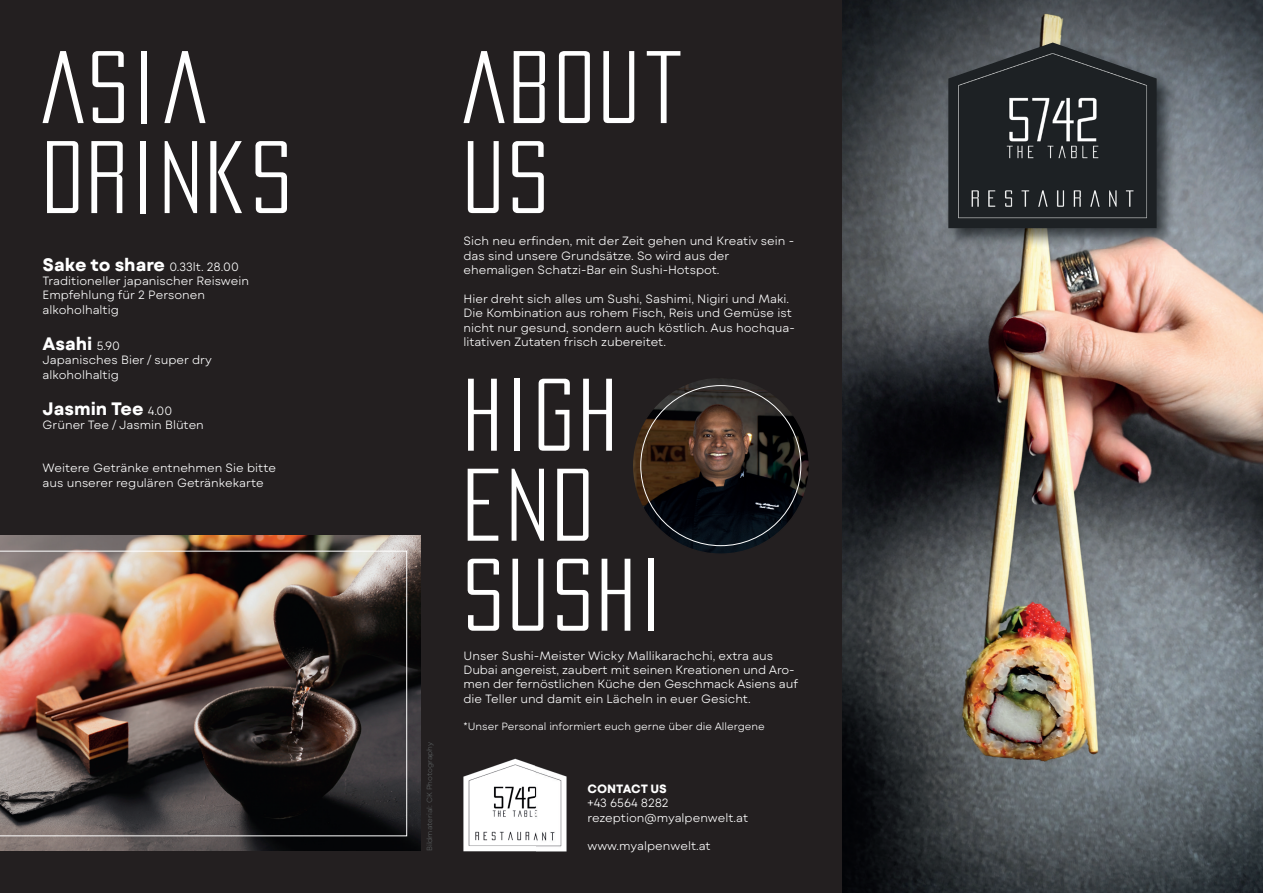
<style>
.page{position:relative;width:1263px;height:893px;background:#fff}
.page>*{position:absolute;margin:0;border:0;box-sizing:border-box;transform-origin:0 0}
.t1{font:condensed 90px/90px "Pacifica";letter-spacing:.05em;color:#fff}
.t2{font:18px "Mont Blanc Var";color:#fff}
.t3{font:12px/14.4px "Mont Blanc Var";color:#fff}
.t4{font:10.5px "Mont Blanc Var";color:#fff}
.t5{font:7.5px "Mont Blanc Var";color:#575b5c}
.s1{font-size:18px}
.s2{font-size:12px}
</style>
<div class="page">
<div style="left:0;top:0;width:842px;height:893px;background:#231f20"></div>
<img style="left:842px;top:0;width:421px;height:893px">
<img style="left:944px;top:39px;width:232px;height:209px">
<img style="left:948px;top:43px;width:208px;height:185px">
<img style="left:463px;top:758px;width:104px;height:94px">
<img style="left:632px;top:377px;width:177px;height:177px;border-radius:89px">
<img style="left:641px;top:386px;width:160px;height:160px;border-radius:80px">
<img style="left:0;top:536px;width:421px;height:314px">
<img style="left:0;top:551px;width:407px;height:285px">
<h1 class="t1" style="left:43px;top:45px;width:250px">ASIA<br>DRINKS</h1>
<p class="t3" style="left:43px;top:259px;width:208px"><span class="s1">Sake to share</span> 0.33lt. 28.00<br>Traditioneller japanischer Reiswein<br>Empfehlung für 2 Personen alkoholhaltig</p>
<h2 class="t2" style="left:43px;top:332px;width:79px">Asahi <span class="s2">5.90</span></h2>
<p class="t3" style="left:43px;top:353px;width:171px">Japanisches Bier / super dry alkoholhaltig</p>
<h2 class="t2" style="left:43px;top:397px;width:131px">Jasmin Tee <span class="s2">4.00</span></h2>
<p class="t3" style="left:43px;top:418px;width:163px">Grüner Tee / Jasmin Blüten</p>
<p class="t3" style="left:43px;top:461px;width:235px">Weitere Getränke entnehmen Sie bitte aus unserer regulären Getränkekarte</p>
<p class="t5" style="left:425px;top:851px;width:111px;rotate:-90deg">Bildmaterial: CK Photography</p>
<h1 class="t1" style="left:463px;top:45px;width:221px">ABOUT<br>US</h1>
<p class="t3" style="left:463px;top:234px;width:332px">Sich neu erfinden, mit der Zeit gehen und Kreativ sein - das sind unsere Grundsätze. So wird aus der ehemaligen Schatzi-Bar ein Sushi-Hotspot.</p>
<p class="t3" style="left:463px;top:292px;width:333px">Hier dreht sich alles um Sushi, Sashimi, Nigiri und Maki.<br>Die Kombination aus rohem Fisch, Reis und Gemüse ist nicht nur gesund, sondern auch köstlich. Aus hochqua&shy;litativen Zutaten frisch zubereitet.</p>
<h1 class="t1" style="left:463px;top:373px;width:201px">HIGH<br>END<br>SUSHI</h1>
<p class="t3" style="left:463px;top:648px;width:336px">Unser Sushi-Meister Wicky Mallikarachchi, extra aus Dubai angereist, zaubert mit seinen Kreationen und Aro&shy;men der fernöstlichen Küche den Geschmack Asiens auf die Teller und damit ein Lächeln in euer Gesicht.</p>
<p class="t4" style="left:463px;top:719px;width:303px">*Unser Personal informiert euch gerne über die Allergene</p>
<p class="t3" style="left:587px;top:782px;width:162px">CONTACT US<br>+43 6564 8282 rezeption@myalpenwelt.at</p>
<p class="t3" style="left:587px;top:839px;width:125px">www.myalpenwelt.at</p>
</div>
